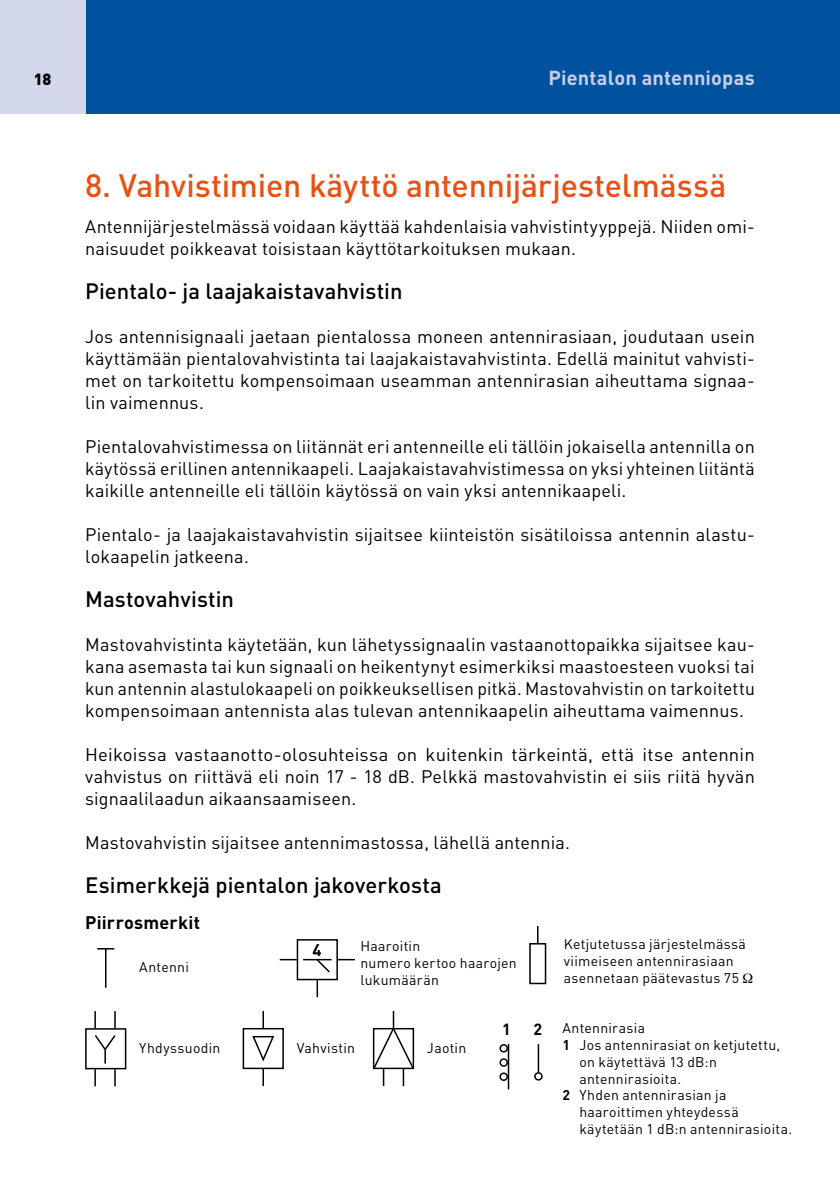
<style>
.page{position:relative;width:840px;height:1191px;background:#fff}
.page>*{position:absolute;margin:0;border:0;box-sizing:border-box;transform-origin:0 0}
.t1{font:500 32px "DIN";letter-spacing:-.005em;color:#e75113}
.t2{font:500 22px "DIN";color:#000}
.t3{font:700 20px "DIN";letter-spacing:.01em;color:#c8cee6}
.t4{font:18px/22px "DIN";letter-spacing:.01em;color:#000;text-align:justify}
.t5{font:700 18px "DIN";letter-spacing:.015em;color:#000}
.t6{font:900 16px "DIN";color:#000}
.t7{font:700 16px "DIN";color:#000}
.t8{font:14px/16.8px "DIN";letter-spacing:.02em;color:#000}
.s1{font-weight:700}
</style>
<div class="page">
<div style="left:0;top:0;width:839px;height:113px;background:#00519e"></div>
<div style="left:0;top:0;width:85px;height:113px;background:#d3d7eb"></div>
<div style="left:242px;top:1028px;width:42px;height:41px;border:2px solid #000"></div>
<svg style="left:262px;top:1011px;width:2px;height:17px"></svg>
<svg style="left:262px;top:1069px;width:2px;height:17px"></svg>
<svg style="left:252px;top:1035px;width:23px;height:26px"></svg>
<svg style="left:97px;top:948px;width:17px;height:1px"></svg>
<hr style="left:105px;top:948px;width:1px;height:39px;background:#000">
<div style="left:85px;top:1028px;width:41px;height:41px;border:2px solid #000"></div>
<svg style="left:94px;top:1069px;width:2px;height:17px"></svg>
<svg style="left:114px;top:1069px;width:2px;height:17px"></svg>
<svg style="left:93px;top:1011px;width:24px;height:52px"></svg>
<svg style="left:372px;top:1011px;width:43px;height:75px"></svg>
<hr style="left:507px;top:1044px;width:2px;height:45px;background:#000">
<div style="left:499px;top:1044px;width:8px;height:8px;border:2px solid #000;border-radius:50%"></div>
<div style="left:499px;top:1058px;width:8px;height:8px;border:2px solid #000;border-radius:50%"></div>
<div style="left:499px;top:1072px;width:8px;height:9px;border:2px solid #000;border-radius:50%"></div>
<hr style="left:537px;top:1044px;width:2px;height:28px;background:#000">
<div style="left:534px;top:1072px;width:8px;height:8px;border:2px solid #000;border-radius:50%"></div>
<div style="left:296px;top:939px;width:42px;height:41px;border:2px solid #000"></div>
<svg style="left:316px;top:980px;width:2px;height:17px"></svg>
<svg style="left:279px;top:959px;width:17px;height:1px"></svg>
<svg style="left:338px;top:959px;width:17px;height:1px"></svg>
<svg style="left:303px;top:944px;width:28px;height:29px"></svg>
<div style="left:529px;top:943px;width:17px;height:41px;border:2px solid #000"></div>
<svg style="left:537px;top:926px;width:1px;height:17px"></svg>
<p class="t6" style="left:34px;top:69px;width:19px">18</p>
<p class="t3" style="left:548px;top:65px;width:208px">Pientalon antenniopas</p>
<h1 class="t1" style="left:85px;top:165px;width:642px">8. Vahvistimien käyttö antennijärjestelmässä</h1>
<p class="t4" style="left:85px;top:215px;width:670px">Antennijärjestelmässä voidaan käyttää kahdenlaisia vahvistintyyppejä. Niiden omi&shy;naisuudet poikkeavat toisistaan käyttötarkoituksen mukaan.</p>
<p class="t2" style="left:85px;top:277px;width:319px">Pientalo- ja laajakaistavahvistin</p>
<p class="t4" style="left:85px;top:325px;width:670px">Jos antennisignaali jaetaan pientalossa moneen antennirasiaan, joudutaan usein käyttämään pientalovahvistinta tai laajakaistavahvistinta. Edellä mainitut vahvisti&shy;met on tarkoitettu kompensoimaan useamman antennirasian aiheuttama signaa&shy;lin vaimennus.</p>
<p class="t4" style="left:85px;top:435px;width:670px">Pientalovahvistimessa on liitännät eri antenneille eli tällöin jokaisella antennilla on käytössä erillinen antennikaapeli. Laajakaistavahvistimessa on yksi yhteinen liitäntä kaikille antenneille eli tällöin käytössä on vain yksi antennikaapeli.</p>
<p class="t4" style="left:85px;top:523px;width:670px">Pientalo- ja laajakaistavahvistin sijaitsee kiinteistön sisätiloissa antennin alastu&shy;lokaapelin jatkeena.</p>
<p class="t2" style="left:85px;top:585px;width:150px">Mastovahvistin</p>
<p class="t4" style="left:85px;top:633px;width:670px">Mastovahvistinta käytetään, kun lähetyssignaalin vastaanottopaikka sijaitsee kau&shy;kana asemasta tai kun signaali on heikentynyt esimerkiksi maastoesteen vuoksi tai kun antennin alastulokaapeli on poikkeuksellisen pitkä. Mastovahvistin on tarkoitettu kompensoimaan antennista alas tulevan antennikaapelin aiheuttama vaimennus.</p>
<p class="t4" style="left:85px;top:743px;width:670px">Heikoissa vastaanotto-olosuhteissa on kuitenkin tärkeintä, että itse antennin vahvistus on riittävä eli noin 17 - 18 dB. Pelkkä mastovahvistin ei siis riitä hyvän signaalilaadun aikaansaamiseen.</p>
<p class="t4" style="left:85px;top:831px;width:486px">Mastovahvistin sijaitsee antennimastossa, lähellä antennia.</p>
<p class="t2" style="left:85px;top:871px;width:358px">Esimerkkejä pientalon jakoverkosta</p>
<p class="t5" style="left:85px;top:911px;width:116px">Piirrosmerkit</p>
<p class="t8" style="left:139px;top:958px;width:51px">Antenni</p>
<p class="t8" style="left:360px;top:937px;width:158px">Haaroitin<br>numero kertoo haarojen lukumäärän</p>
<p class="t8" style="left:563px;top:935px;width:183px">Ketjutetussa järjestelmässä viimeiseen antennirasiaan asennetaan päätevastus 75</p>
<p class="t8" style="left:296px;top:1039px;width:60px">Vahvistin</p>
<p class="t8" style="left:139px;top:1039px;width:83px">Yhdyssuodin</p>
<p class="t8" style="left:427px;top:1039px;width:41px">Jaotin</p>
<p class="t7" style="left:502px;top:1018px;width:10px">1</p>
<p class="t7" style="left:533px;top:1018px;width:10px">2</p>
<p class="t8" style="left:562px;top:1019px;width:84px">Antennirasia</p>
<p class="t8" style="left:562px;top:1036px;width:219px"><span class="s1">1</span> Jos antennirasiat on ketjutettu,</p>
<p class="t8" style="left:579px;top:1053px;width:139px">on käytettävä 13 dB:n</p>
<p class="t8" style="left:579px;top:1069px;width:103px">antennirasioita.</p>
<p class="t8" style="left:562px;top:1086px;width:165px"><span class="s1">2</span> Yhden antennirasian ja</p>
<p class="t8" style="left:579px;top:1103px;width:161px">haaroittimen yhteydessä</p>
<p class="t8" style="left:579px;top:1120px;width:214px">käytetään 1 dB:n antennirasioita.</p>
</div>
